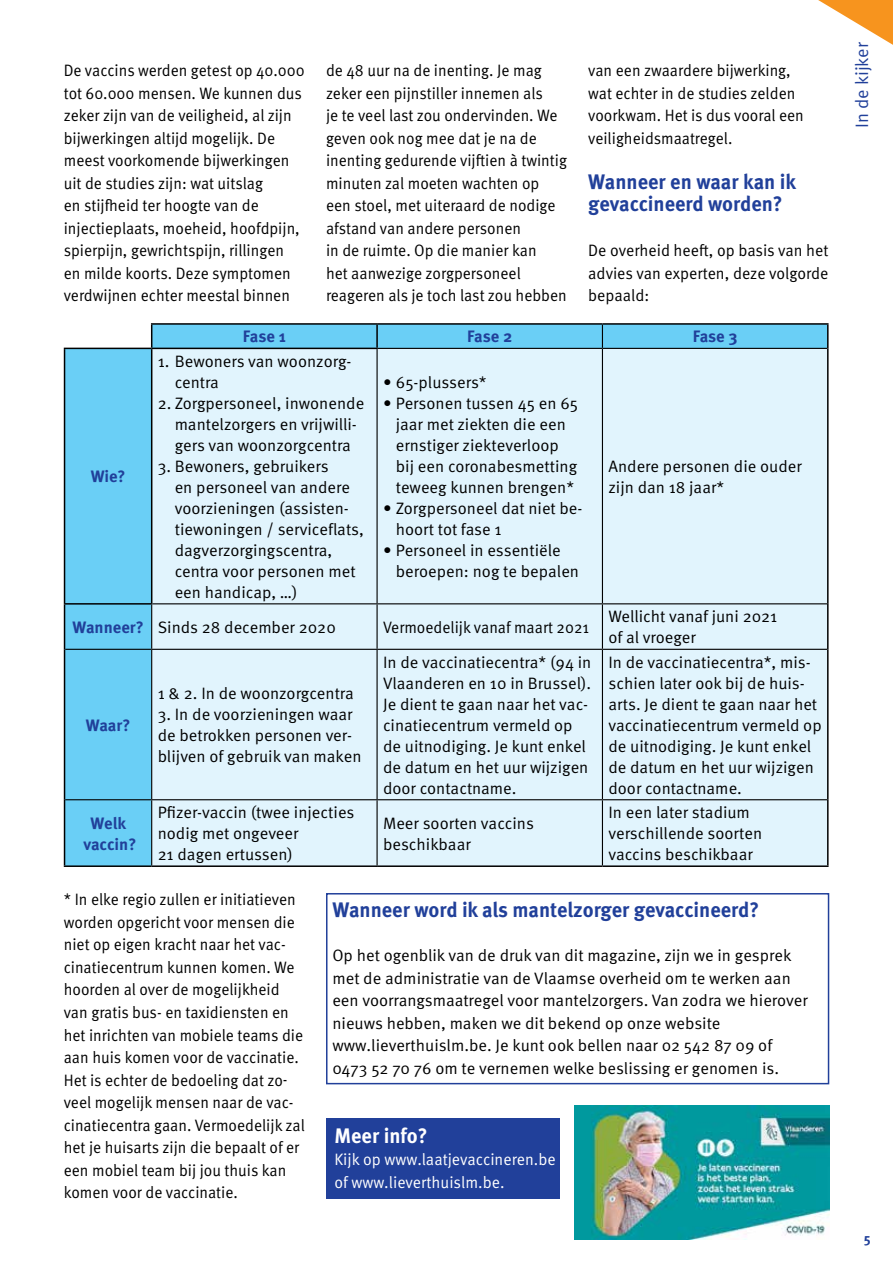
<style>
.page{position:relative;width:893px;height:1263px;background:#fff}
.page>*{position:absolute;margin:0;border:0;box-sizing:border-box;transform-origin:0 0}
.t1{font:700 21px/22.5px "Meta OT";color:#21409a;scale:.96 1}
.t2{font:700 21px "Meta OT";color:#fff;scale:.96 1}
.t3{font:18px "Meta OT Norm";color:#21409a}
.t4{font:16.5px/21px "Meta OT Norm";color:#000}
.t5{font:16.5px/22.5px "Meta OT Norm";color:#000;scale:.94 1}
.t6{font:16.5px/22.5px "Meta OT Norm";color:#000;text-align:justify;scale:.96 1}
.t7{font:16.5px/22.5px "Meta OT Norm";color:#fff;scale:.96 1}
.t8{font:700 16.5px/21px "Meta OT";letter-spacing:-.01em;color:#21409a;text-align:center}
.t9{font:700 13.5px "Meta OT";color:#21409a}
.s1{font-family:"Meta OT";font-weight:700;color:#21409a}
</style>
<div class="page">
<div style="left:326px;top:1118px;width:234px;height:81px;background:#21409a"></div>
<svg style="left:818px;top:0;width:75px;height:45px"></svg>
<div style="left:65px;top:325px;width:762px;height:540px;background:#6acff6"></div>
<div style="left:152px;top:349px;width:675px;height:516px;background:#e1f4fd"></div>
<svg style="left:602px;top:325px;width:1px;height:23px"></svg>
<hr style="left:376px;top:349px;width:2px;height:254px;background:#000">
<hr style="left:602px;top:349px;width:1px;height:254px;background:#000">
<hr style="left:152px;top:603px;width:225px;height:1px;background:#000">
<hr style="left:151px;top:605px;width:1px;height:44px;background:#000">
<hr style="left:377px;top:603px;width:225px;height:1px;background:#000">
<hr style="left:376px;top:604px;width:2px;height:45px;background:#000">
<hr style="left:602px;top:603px;width:225px;height:1px;background:#000">
<hr style="left:602px;top:604px;width:1px;height:45px;background:#000">
<hr style="left:65px;top:649px;width:87px;height:1px;background:#000">
<hr style="left:152px;top:649px;width:225px;height:1px;background:#000">
<hr style="left:151px;top:650px;width:1px;height:149px;background:#000">
<hr style="left:377px;top:649px;width:225px;height:1px;background:#000">
<hr style="left:376px;top:650px;width:2px;height:149px;background:#000">
<hr style="left:602px;top:649px;width:225px;height:1px;background:#000">
<hr style="left:602px;top:650px;width:1px;height:149px;background:#000">
<hr style="left:65px;top:799px;width:87px;height:1px;background:#000">
<hr style="left:152px;top:799px;width:225px;height:1px;background:#000">
<hr style="left:151px;top:800px;width:1px;height:65px;background:#000">
<hr style="left:377px;top:799px;width:225px;height:1px;background:#000">
<hr style="left:376px;top:800px;width:2px;height:65px;background:#000">
<hr style="left:602px;top:799px;width:225px;height:1px;background:#000">
<hr style="left:602px;top:800px;width:1px;height:65px;background:#000">
<hr style="left:378px;top:348px;width:224px;height:1px;background:#000">
<hr style="left:602px;top:348px;width:225px;height:1px;background:#000">
<hr style="left:377px;top:323px;width:225px;height:2px;background:#000">
<hr style="left:602px;top:323px;width:227px;height:2px;background:#000">
<hr style="left:827px;top:325px;width:2px;height:23px;background:#000">
<hr style="left:827px;top:348px;width:2px;height:256px;background:#000">
<hr style="left:64px;top:605px;width:1px;height:44px;background:#000">
<hr style="left:827px;top:604px;width:2px;height:45px;background:#000">
<hr style="left:64px;top:649px;width:1px;height:151px;background:#000">
<hr style="left:827px;top:649px;width:2px;height:151px;background:#000">
<hr style="left:64px;top:800px;width:1px;height:65px;background:#000">
<hr style="left:827px;top:800px;width:2px;height:65px;background:#000">
<hr style="left:64px;top:865px;width:88px;height:2px;background:#000">
<hr style="left:152px;top:865px;width:225px;height:2px;background:#000">
<hr style="left:377px;top:865px;width:225px;height:2px;background:#000">
<hr style="left:602px;top:865px;width:227px;height:2px;background:#000">
<hr style="left:64px;top:348px;width:88px;height:1px;background:#000">
<hr style="left:64px;top:349px;width:1px;height:254px;background:#000">
<hr style="left:151px;top:349px;width:1px;height:254px;background:#000">
<hr style="left:64px;top:603px;width:88px;height:2px;background:#000">
<hr style="left:151px;top:323px;width:226px;height:2px;background:#000">
<svg style="left:151px;top:325px;width:1px;height:23px"></svg>
<hr style="left:376px;top:325px;width:2px;height:23px;background:#000">
<hr style="left:152px;top:348px;width:226px;height:1px;background:#000">
<img style="left:574px;top:1106px;width:255px;height:133px">
<div style="left:326px;top:893px;width:503px;height:191px;border:2px solid #21409a"></div>
<p class="t5" style="left:64px;top:59px;width:258px">De vaccins werden getest op 40.000 tot 60.000 mensen. We kunnen dus zeker zijn van de veiligheid, al zijn bijwerkingen altijd mogelijk. De meest voorkomende bijwerkingen uit de studies zijn: wat uitslag<br>en stijfheid ter hoogte van de injectieplaats, moeheid, hoofdpijn, spierpijn, gewrichtspijn, rillingen en milde koorts. Deze symptomen verdwijnen echter meestal binnen</p>
<p class="t5" style="left:326px;top:60px;width:258px">de 48 uur na de inenting. Je mag zeker een pijnstiller innemen als<br>je te veel last zou ondervinden. We geven ook nog mee dat je na de inenting gedurende vijftien à twintig minuten zal moeten wachten op een stoel, met uiteraard de nodige afstand van andere personen<br>in de ruimte. Op die manier kan<br>het aanwezige zorgpersoneel reageren als je toch last zou hebben</p>
<p class="t5" style="left:588px;top:60px;width:231px">van een zwaardere bijwerking, wat echter in de studies zelden voorkwam. Het is dus vooral een veiligheidsmaatregel.</p>
<p class="t1" style="left:588px;top:170px;width:218px">Wanneer en waar kan ik gevaccineerd worden?</p>
<p class="t6" style="left:588px;top:239px;width:252px">De overheid heeft, op basis van het advies van experten, deze volgorde bepaald:</p>
<p class="t8" style="left:91px;top:466px;width:36px">Wie?</p>
<p class="t8" style="left:243px;top:326px;width:44px">Fase 1</p>
<p class="t8" style="left:467px;top:326px;width:47px">Fase 2</p>
<p class="t8" style="left:693px;top:326px;width:46px">Fase 3</p>
<p class="t4" style="left:175px;top:351px;width:178px;text-indent:-17px">1. Bewoners van woonzorg&shy;centra</p>
<p class="t4" style="left:158px;top:393px;width:208px;text-align:center">2. Zorgpersoneel, inwonende mantelzorgers en vrijwilli&shy;gers van woonzorgcentra</p>
<p class="t4" style="left:175px;top:456px;width:191px;text-indent:-17px">3. Bewoners, gebruikers<br>en personeel van andere voorzieningen (assisten&shy;tiewoningen / serviceflats, dagverzorgingscentra, centra voor personen met een handicap, …)</p>
<p class="t4" style="left:383px;top:372px;width:105px">• 65-plussers*</p>
<p class="t4" style="left:396px;top:393px;width:184px;text-indent:-13px">• Personen tussen 45 en 65 jaar met ziekten die een ernstiger ziekteverloop bij een coronabesmetting teweeg kunnen brengen*</p>
<p class="t4" style="left:396px;top:498px;width:188px;text-indent:-13px">• Zorgpersoneel dat niet be&shy;hoort tot fase 1</p>
<p class="t4" style="left:396px;top:540px;width:185px;text-indent:-13px">• Personeel in essentiële beroepen: nog te bepalen</p>
<p class="t4" style="left:608px;top:456px;width:195px">Andere personen die ouder zijn dan 18 jaar*</p>
<p class="t4" style="left:72px;top:617px;width:265px"><span class="s1">Wanneer?</span> Sinds 28 december 2020</p>
<p class="t5" style="left:383px;top:616px;width:221px">Vermoedelijk vanaf maart 2021</p>
<p class="t4" style="left:608px;top:606px;width:170px">Wellicht vanaf juni 2021 of al vroeger</p>
<p class="t8" style="left:86px;top:715px;width:46px">Waar?</p>
<p class="t4" style="left:158px;top:683px;width:198px">1 &amp; 2. In de woonzorgcentra</p>
<p class="t4" style="left:158px;top:704px;width:205px">3. In de voorzieningen waar de betrokken personen ver&shy;blijven of gebruik van maken</p>
<p class="t4" style="left:383px;top:652px;width:210px">In de vaccinatiecentra* (94 in<br>Vlaanderen en 10 in Brussel).<br>Je dient te gaan naar het vac&shy;cinatiecentrum vermeld op de uitnodiging. Je kunt enkel de datum en het uur wijzigen door contactname.</p>
<p class="t4" style="left:608px;top:652px;width:215px">In de vaccinatiecentra*, mis&shy;schien later ook bij de huis&shy;arts. Je dient te gaan naar het vaccinatiecentrum vermeld op de uitnodiging. Je kunt enkel de datum en het uur wijzigen door contactname.</p>
<p class="t8" style="left:83px;top:813px;width:55px">Welk vaccin?</p>
<p class="t4" style="left:158px;top:802px;width:198px">Pfizer-vaccin (twee injecties nodig met ongeveer<br>21 dagen ertussen)</p>
<p class="t4" style="left:383px;top:813px;width:152px">Meer soorten vaccins beschikbaar</p>
<p class="t4" style="left:608px;top:802px;width:155px">In een later stadium verschillende soorten vaccins beschikbaar</p>
<p class="t5" style="left:64px;top:889px;width:258px">* In elke regio zullen er initiatieven worden opgericht voor mensen die niet op eigen kracht naar het vac&shy;cinatiecentrum kunnen komen. We hoorden al over de mogelijkheid van gratis bus- en taxidiensten en het inrichten van mobiele teams die aan huis komen voor de vaccinatie.<br>Het is echter de bedoeling dat zo&shy;veel mogelijk mensen naar de vac&shy;cinatiecentra gaan. Vermoedelijk zal het je huisarts zijn die bepaalt of er een mobiel team bij jou thuis kan komen voor de vaccinatie.</p>
<p class="t1" style="left:332px;top:899px;width:446px">Wanneer word ik als mantelzorger gevaccineerd?</p>
<p class="t4" style="left:332px;top:944px;width:477px;line-height:22.5px">Op het ogenblik van de druk van dit magazine, zijn we in gesprek met de administratie van de Vlaamse overheid om te werken aan een voorrangsmaatregel voor mantelzorgers. Van zodra we hierover nieuws hebben, maken we dit bekend op onze website www.lieverthuislm.be. Je kunt ook bellen naar 02 542 87 09 of 0473 52 70 76 om te vernemen welke beslissing er genomen is.</p>
<p class="t2" style="left:334px;top:1122px;width:98px">Meer info?</p>
<p class="t7" style="left:334px;top:1149px;width:232px">Kijk op www.laatjevaccineren.be of www.lieverthuislm.be.</p>
<p class="t3" style="left:851px;top:128px;width:87px;rotate:-90deg">In de kijker</p>
<p class="t9" style="left:864px;top:1230px;width:9px">5</p>
</div>
